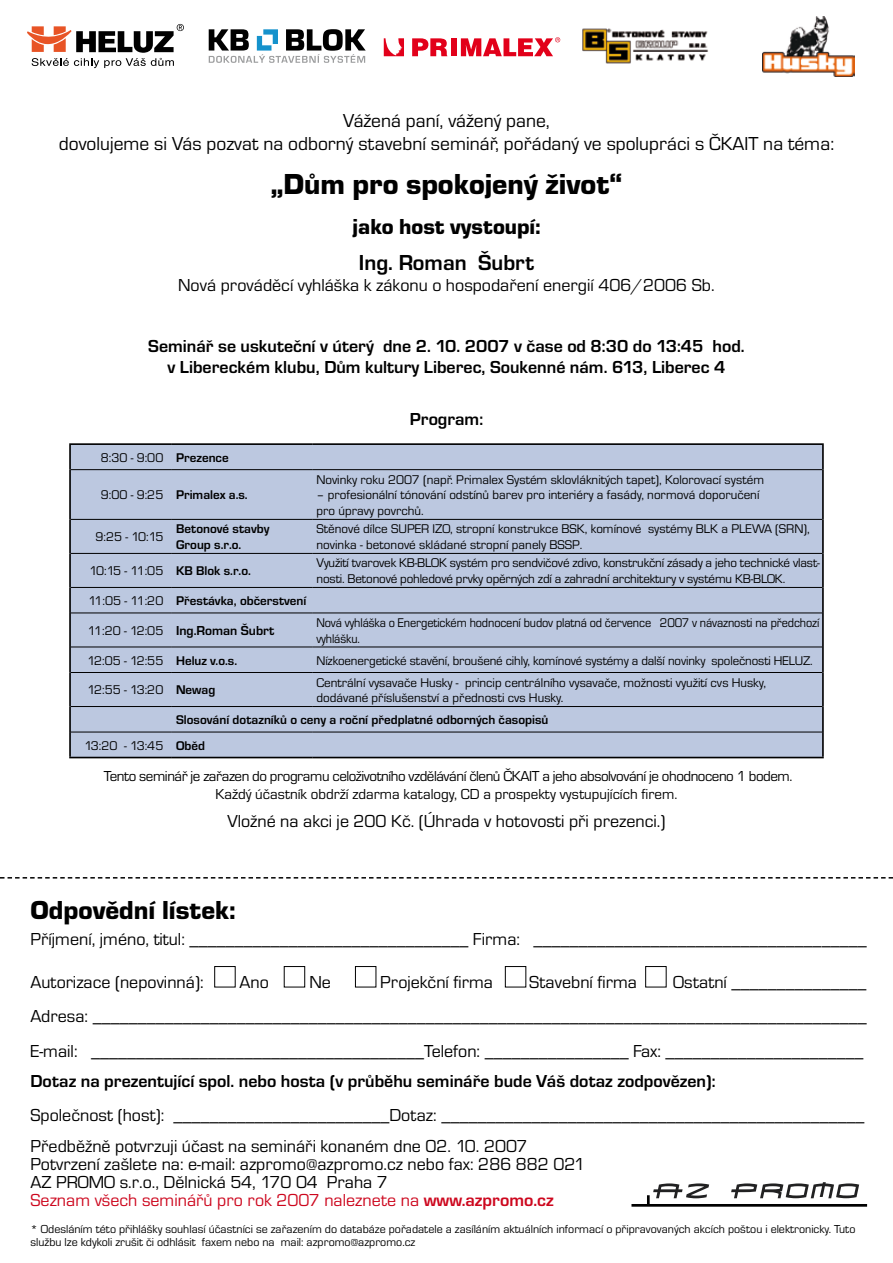
<style>
.page{position:relative;width:893px;height:1263px;background:#fff}
.page>*{position:absolute;margin:0;border:0;box-sizing:border-box;transform-origin:0 0}
.t1{font:900 30px "Eurostile TCE";color:#000}
.t2{font:900 27px "Eurostile TCE";color:#000}
.t3{font:900 22.5px "Eurostile TCE";color:#000}
.t4{font:700 22.5px "Eurostile TCE";color:#000}
.t5{font:19.5px/23.4px "Eurostile TCE";color:#000;text-align:center}
.t6{font:18px/34.3px "Eurostile TCE";color:#000}
.t7{font:700 18px/21.6px "Eurostile TCE";color:#000;text-align:center}
.t8{font:15px/18px "Eurostile TCE";letter-spacing:-.03em;color:#000;text-align:center}
.t9{font:700 13.5px "Eurostile TCE";color:#000}
.t10{font:13.05px/15.8px "Eurostile TCE";color:#000}
.t11{font:700 13.05px/15.8px "Eurostile TCE";color:#000}
.t12{font:13.05px/15.8px "Eurostile TCE";color:#000;scale:.94 1}
.t13{font:12px/13.5px "Eurostile TCE";color:#000}
.s1{font-weight:700}
.s2{font-weight:400}
.s3{font-weight:400;font-size:13.05px}
.s4{color:#cd071e}
.s5{font-weight:700;color:#cd071e}
</style>
<div class="page">
<svg style="left:0;top:877px;width:893px;height:1px"></svg>
<svg style="left:631px;top:1182px;width:236px;height:25px"></svg>
<div style="left:71px;top:445px;width:751px;height:312px;background:#bcc8e0"></div>
<hr style="left:71px;top:469px;width:101px;height:1px;background:#000">
<hr style="left:172px;top:469px;width:140px;height:1px;background:#000">
<hr style="left:312px;top:469px;width:510px;height:1px;background:#000">
<hr style="left:71px;top:519px;width:101px;height:1px;background:#000">
<hr style="left:172px;top:519px;width:140px;height:1px;background:#000">
<hr style="left:312px;top:519px;width:510px;height:1px;background:#000">
<hr style="left:71px;top:553px;width:101px;height:1px;background:#000">
<hr style="left:172px;top:553px;width:140px;height:1px;background:#000">
<hr style="left:312px;top:553px;width:510px;height:1px;background:#000">
<hr style="left:71px;top:587px;width:101px;height:1px;background:#000">
<hr style="left:172px;top:587px;width:140px;height:1px;background:#000">
<hr style="left:312px;top:587px;width:510px;height:1px;background:#000">
<hr style="left:71px;top:613px;width:101px;height:1px;background:#000">
<hr style="left:172px;top:613px;width:140px;height:1px;background:#000">
<hr style="left:312px;top:613px;width:510px;height:1px;background:#000">
<hr style="left:71px;top:647px;width:101px;height:1px;background:#000">
<hr style="left:172px;top:647px;width:140px;height:1px;background:#000">
<hr style="left:312px;top:647px;width:510px;height:1px;background:#000">
<hr style="left:71px;top:672px;width:101px;height:1px;background:#000">
<hr style="left:172px;top:672px;width:140px;height:1px;background:#000">
<hr style="left:312px;top:672px;width:510px;height:1px;background:#000">
<hr style="left:71px;top:706px;width:101px;height:1px;background:#000">
<hr style="left:172px;top:706px;width:140px;height:1px;background:#000">
<hr style="left:312px;top:706px;width:510px;height:1px;background:#000">
<hr style="left:71px;top:732px;width:101px;height:1px;background:#000">
<hr style="left:172px;top:732px;width:140px;height:1px;background:#000">
<hr style="left:312px;top:732px;width:510px;height:1px;background:#000">
<hr style="left:69px;top:443px;width:103px;height:2px;background:#000">
<hr style="left:69px;top:445px;width:2px;height:25px;background:#000">
<hr style="left:172px;top:443px;width:140px;height:2px;background:#000">
<hr style="left:312px;top:443px;width:512px;height:2px;background:#000">
<hr style="left:822px;top:445px;width:2px;height:25px;background:#000">
<hr style="left:69px;top:470px;width:2px;height:49px;background:#000">
<hr style="left:822px;top:470px;width:2px;height:49px;background:#000">
<hr style="left:69px;top:519px;width:2px;height:34px;background:#000">
<hr style="left:822px;top:519px;width:2px;height:34px;background:#000">
<hr style="left:69px;top:553px;width:2px;height:34px;background:#000">
<hr style="left:822px;top:553px;width:2px;height:34px;background:#000">
<hr style="left:69px;top:587px;width:2px;height:26px;background:#000">
<hr style="left:822px;top:587px;width:2px;height:26px;background:#000">
<hr style="left:69px;top:613px;width:2px;height:34px;background:#000">
<hr style="left:822px;top:613px;width:2px;height:34px;background:#000">
<hr style="left:69px;top:647px;width:2px;height:25px;background:#000">
<hr style="left:822px;top:647px;width:2px;height:25px;background:#000">
<hr style="left:69px;top:672px;width:2px;height:34px;background:#000">
<hr style="left:822px;top:672px;width:2px;height:34px;background:#000">
<hr style="left:69px;top:706px;width:2px;height:26px;background:#000">
<hr style="left:822px;top:706px;width:2px;height:26px;background:#000">
<hr style="left:69px;top:732px;width:2px;height:25px;background:#000">
<hr style="left:822px;top:732px;width:2px;height:25px;background:#000">
<hr style="left:69px;top:757px;width:103px;height:1px;background:#000">
<hr style="left:172px;top:757px;width:140px;height:1px;background:#000">
<hr style="left:312px;top:757px;width:512px;height:1px;background:#000">
<div style="left:214px;top:966px;width:22px;height:21px;border:1px solid #000"></div>
<div style="left:284px;top:966px;width:21px;height:21px;border:1px solid #000"></div>
<div style="left:355px;top:966px;width:21px;height:21px;border:1px solid #000"></div>
<div style="left:505px;top:966px;width:21px;height:21px;border:1px solid #000"></div>
<div style="left:645px;top:966px;width:21px;height:21px;border:1px solid #000"></div>
<svg style="left:27px;top:24px;width:157px;height:44px"></svg>
<svg style="left:209px;top:29px;width:157px;height:34px"></svg>
<img style="left:582px;top:28px;width:126px;height:36px">
<img style="left:762px;top:16px;width:93px;height:61px">
<svg style="left:412px;top:38px;width:35px;height:18px"></svg>
<div style="left:451px;top:38px;width:5px;height:18px;background:#e2001a"></div>
<svg style="left:384px;top:38px;width:20px;height:18px"></svg>
<svg style="left:461px;top:37px;width:99px;height:19px"></svg>
<p class="t5" style="left:59px;top:109px;width:777px">Vážená paní, vážený pane,<br>dovolujeme si Vás pozvat na odborný stavební seminář, pořádaný ve spolupráci s ČKAIT na téma:</p>
<h1 class="t1" style="left:270px;top:168px;width:354px">„Dům pro spokojený život“</h1>
<p class="t3" style="left:353px;top:214px;width:189px">jako host vystoupí:</p>
<p class="t4" style="left:359px;top:250px;width:177px">Ing. Roman Šubrt</p>
<p class="t6" style="left:178px;top:269px;width:538px">Nová prováděcí vyhláška k zákonu o hospodaření energií 406/2006 Sb.</p>
<p class="t7" style="left:148px;top:335px;width:598px">Seminář se uskuteční v úterý dne 2. 10. 2007 v čase od 8:30 do 13:45 hod. v Libereckém klubu, Dům kultury Liberec, Soukenné nám. 613, Liberec 4</p>
<p class="t7" style="left:410px;top:408px;width:75px">Program:</p>
<p class="t10" style="left:101px;top:450px;width:129px">8:30 - 9:00 <span class="s1">Prezence</span></p>
<p class="t11" style="left:101px;top:487px;width:148px"><span class="s2">9:00 - 9:25</span> Primalex a.s.</p>
<p class="t10" style="left:316px;top:472px;width:449px">Novinky roku 2007 (např. Primalex Systém sklovláknitých tapet), Kolorovací systém</p>
<p class="t10" style="left:316px;top:487px;width:445px">– profesionální tónování odstínů barev pro interiéry a fasády, normová doporučení pro úpravy povrchů.</p>
<p class="t10" style="left:96px;top:529px;width:69px">9:25 - 10:15</p>
<p class="t11" style="left:176px;top:521px;width:95px">Betonové stavby<br>Group s.r.o.</p>
<p class="t10" style="left:316px;top:521px;width:495px">Stěnové dílce SUPER IZO, stropní konstrukce BSK, komínové systémy BLK a PLEWA (SRN), novinka - betonové skládané stropní panely BSSP.</p>
<p class="t11" style="left:89px;top:563px;width:163px"><span class="s2">10:15 - 11:05</span> KB Blok s.r.o.</p>
<p class="t10" style="left:316px;top:556px;width:505px">Využití tvarovek KB-BLOK systém pro sendvičové zdivo, konstrukční zásady a jeho technické vlast&shy;nosti. Betonové pohledové prvky opěrných zdí a zahradní architektury v systému KB-BLOK.</p>
<p class="t11" style="left:88px;top:593px;width:219px"><span class="s2">11:05 - 11:20</span> Přestávka, občerstvení</p>
<p class="t9" style="left:88px;top:623px;width:188px"><span class="s3">11:20 - 12:05</span> Ing.Roman Šubrt</p>
<p class="t12" style="left:316px;top:615px;width:536px">Nová vyhláška o Energetickém hodnocení budov platná od července 2007 v návaznosti na předchozí vyhlášku.</p>
<p class="t10" style="left:88px;top:653px;width:151px">12:05 - 12:55 <span class="s1">Heluz v.o.s.</span></p>
<p class="t10" style="left:316px;top:653px;width:498px">Nízkoenergetické stavění, broušené cihly, komínové systémy a další novinky společnosti HELUZ.</p>
<p class="t10" style="left:88px;top:682px;width:129px">12:55 - 13:20 <span class="s1">Newag</span></p>
<p class="t10" style="left:316px;top:675px;width:451px">Centrální vysavače Husky - princip centrálního vysavače, možnosti využití cvs Husky, dodávané příslušenství a přednosti cvs Husky.</p>
<p class="t11" style="left:84px;top:707px;width:466px;line-height:25.5px;text-indent:92px">Slosování dotazníků o ceny a roční předplatné odborných časopisů<br><span class="s2">13:20 - 13:45</span> Oběd</p>
<p class="t8" style="left:104px;top:767px;width:690px">Tento seminář je zařazen do programu celoživotního vzdělávání členů ČKAIT a jeho absolvování je ohodnoceno 1 bodem.<br>Každý účastník obdrží zdarma katalogy, CD a prospekty vystupujících firem.</p>
<p class="t6" style="left:227px;top:804px;width:439px">Vložné na akci je 200 Kč. (Úhrada v hotovosti při prezenci.)</p>
<h2 class="t2" style="left:31px;top:895px;width:206px">Odpovědní lístek:</h2>
<p class="t6" style="left:31px;top:922px;width:838px">Příjmení, jméno, titul: _______________________________ Firma: _____________________________________</p>
<p class="t6" style="left:31px;top:965px;width:175px">Autorizace (nepovinná):</p>
<p class="t6" style="left:240px;top:965px;width:31px">Ano</p>
<p class="t6" style="left:309px;top:965px;width:23px">Ne</p>
<p class="t6" style="left:380px;top:965px;width:114px">Projekční firma</p>
<p class="t6" style="left:529px;top:965px;width:109px">Stavební firma</p>
<p class="t6" style="left:31px;top:965px;width:838px;text-align:justify;text-indent:643px">Ostatní _______________ Adresa: ______________________________________________________________________________________ E-mail: _____________________________________Telefon: ________________ Fax: ______________________</p>
<p class="t7" style="left:31px;top:1070px;width:686px">Dotaz na prezentující spol. nebo hosta (v průběhu semináře bude Váš dotaz zodpovězen):</p>
<p class="t6" style="left:31px;top:1100px;width:835px;line-height:30.8px">Společnost (host): ________________________Dotaz: _______________________________________________<br>Předběžně potvrzuji účast na semináři konaném dne 02. 10. 2007</p>
<p class="t6" style="left:31px;top:1155px;width:556px;line-height:18px">Potvrzení zašlete na: e-mail: azpromo@azpromo.cz nebo fax: 286 882 021<br>AZ PROMO s.r.o., Dělnická 54, 170 04 Praha 7<br><span class="s4">Seznam všech seminářů pro rok 2007 naleznete na</span> <span class="s5">www.azpromo.cz</span></p>
<p class="t13" style="left:31px;top:1222px;width:826px">* Odesláním této přihlášky souhlasí účastníci se zařazením do databáze pořadatele a zasíláním aktuálních informací o připravovaných akcích poštou i elektronicky. Tuto službu lze kdykoli zrušit či odhlásit faxem nebo na mail: azpromo@azpromo.cz</p>
</div>
